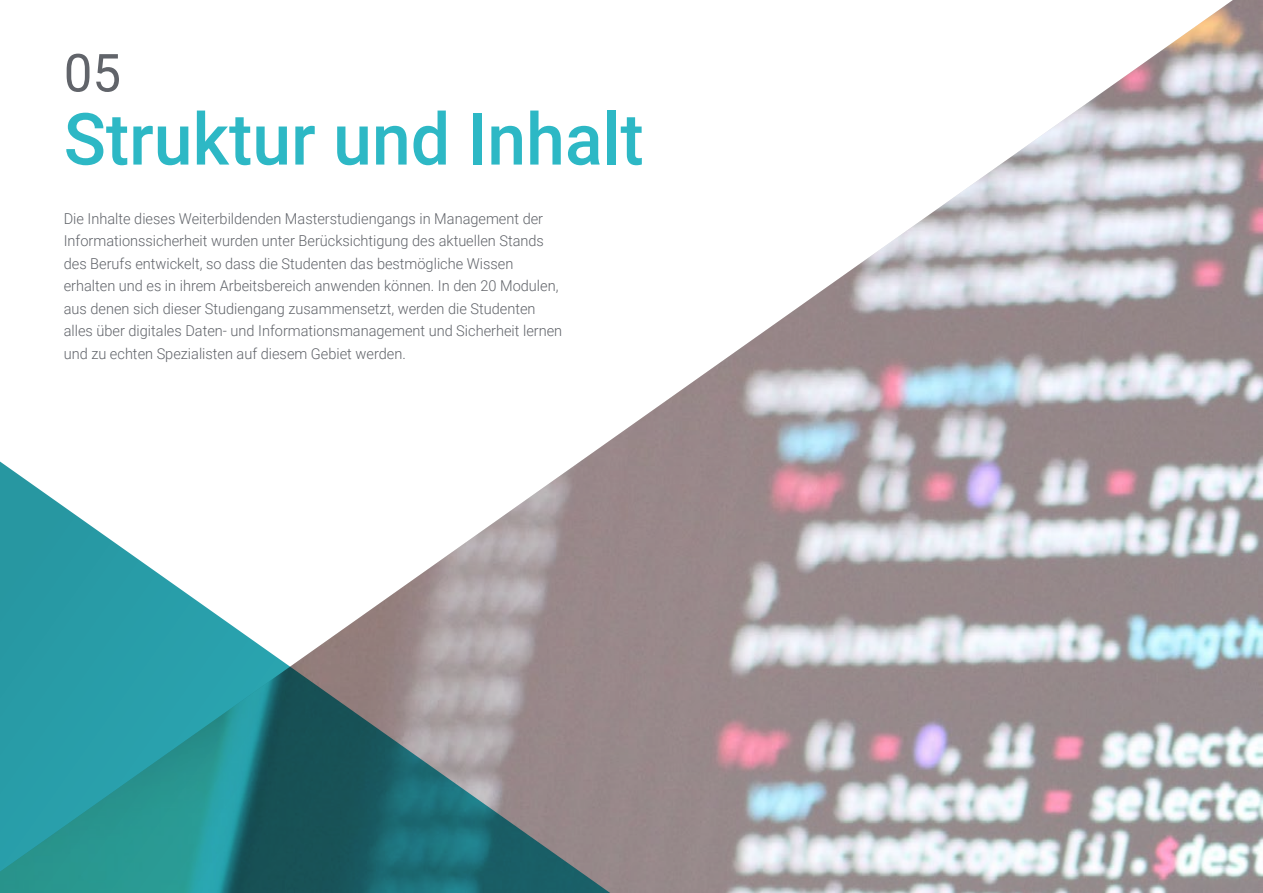
<style>
.page{position:relative;width:1263px;height:893px;background:#fff}
.page>*{position:absolute;margin:0;border:0;box-sizing:border-box;transform-origin:0 0}
.t1{font:500 72px "Roboto";color:#2db8c5}
.t2{font:52.5px "Roboto";color:#61646a}
.t3{font:300 15px/22.5px "Roboto";color:#61646a}
</style>
<div class="page">
<img style="left:602px;top:0;width:661px;height:893px">
<svg style="left:0;top:446px;width:640px;height:447px"></svg>
<h2 class="t2" style="left:64px;top:36px;width:59px">05</h2>
<h1 class="t1" style="left:64px;top:89px;width:581px">Struktur und Inhalt</h1>
<p class="t3" style="left:64px;top:207px;width:500px">Die Inhalte dieses Weiterbildenden Masterstudiengangs in Management der Informationssicherheit wurden unter Berücksichtigung des aktuellen Stands des Berufs entwickelt, so dass die Studenten das bestmögliche Wissen erhalten und es in ihrem Arbeitsbereich anwenden können. In den 20 Modulen, aus denen sich dieser Studiengang zusammensetzt, werden die Studenten alles über digitales Daten- und Informationsmanagement und Sicherheit lernen und zu echten Spezialisten auf diesem Gebiet werden.</p>
</div>
